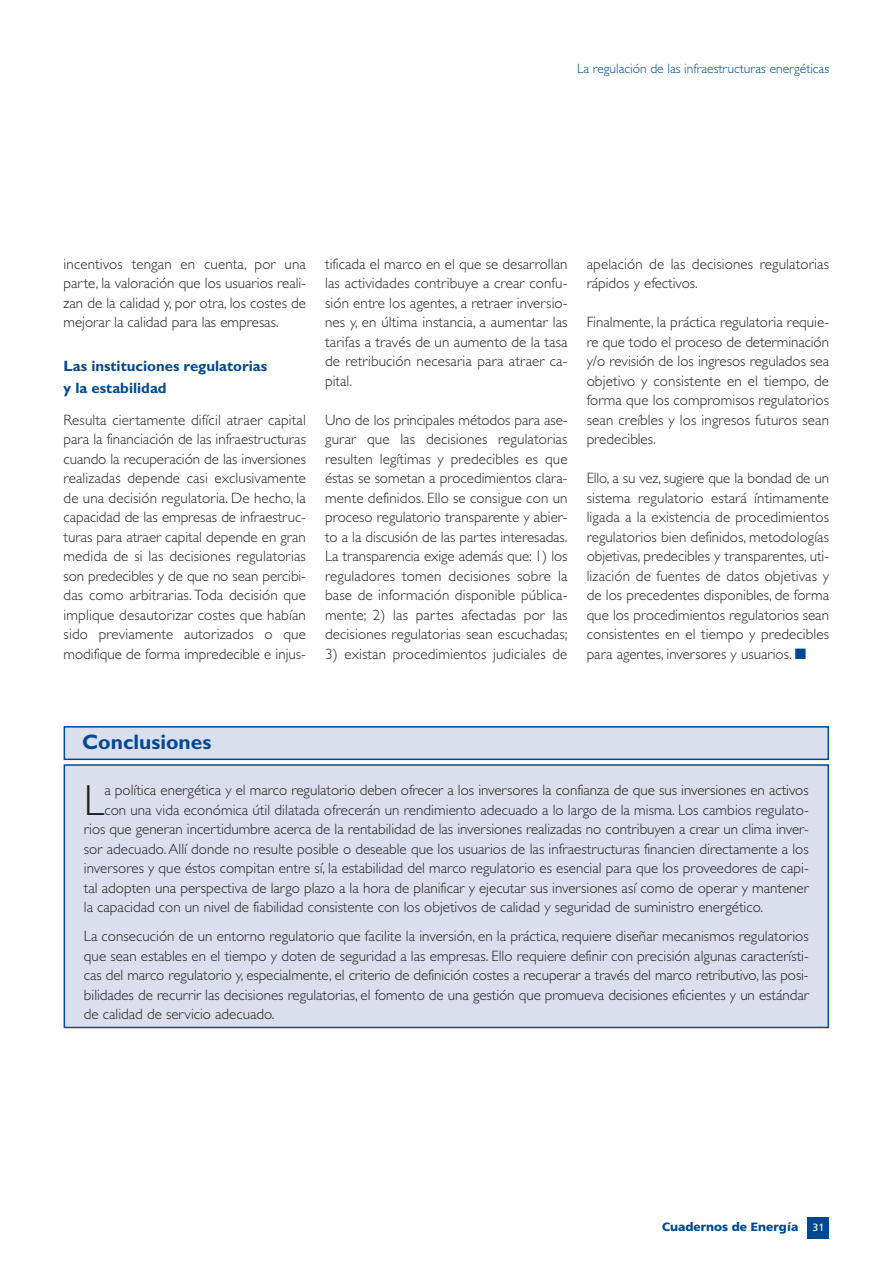
<style>
.page{position:relative;width:893px;height:1263px;background:#fff}
.page>*{position:absolute;margin:0;border:0;box-sizing:border-box;transform-origin:0 0}
.t1{font:300 43.65px "Gill Sans";color:#231f20}
.t2{font:700 21px "Gill Sans";color:#004990}
.t3{font:300 15px/19.5px "Gill Sans";color:#231f20;text-align:justify}
.t4{font:700 15px/22.5px "Gill Sans";color:#004990}
.t5{font:300 13.5px "Gill Sans";color:#004990}
.t6{font:900 12px "Frutiger";color:#004990}
.s1{color:#004990}
.s2{font-weight:400;font-size:10.5px;color:#fff}
</style>
<div class="page">
<div style="left:808px;top:1218px;width:21px;height:21px;background:#004990"></div>
<div style="left:64px;top:765px;width:764px;height:263px;background:#dadeed"></div>
<div style="left:64px;top:764px;width:765px;height:264px;border:2px solid #004990"></div>
<div style="left:64px;top:727px;width:764px;height:32px;background:#dadeed"></div>
<div style="left:64px;top:726px;width:765px;height:34px;border:2px solid #004990"></div>
<p class="t5" style="left:577px;top:64px;width:254px">La regulación de las infraestructuras energéticas</p>
<p class="t3" style="left:64px;top:255px;width:244px">incentivos tengan en cuenta, por una parte, la valoración que los usuarios reali&shy;zan de la calidad y, por otra, los costes de mejorar la calidad para las empresas.</p>
<p class="t4" style="left:64px;top:356px;width:205px">Las instituciones regulatorias y la estabilidad</p>
<p class="t3" style="left:64px;top:411px;width:244px">Resulta ciertamente difícil atraer capital para la financiación de las infraestructuras cuando la recuperación de las inversiones realizadas depende casi exclusivamente de una decisión regulatoria. De hecho, la capacidad de las empresas de infraestruc&shy;turas para atraer capital depende en gran medida de si las decisiones regulatorias son predecibles y de que no sean percibi&shy;das como arbitrarias. Toda decisión que implique desautorizar costes que habían sido previamente autorizados o que modifique de forma impredecible e injus-</p>
<p class="t3" style="left:325px;top:255px;width:244px">tificada el marco en el que se desarrollan las actividades contribuye a crear confu&shy;sión entre los agentes, a retraer inversio&shy;nes y, en última instancia, a aumentar las tarifas a través de un aumento de la tasa de retribución necesaria para atraer ca&shy;pital.</p>
<p class="t3" style="left:325px;top:411px;width:244px">Uno de los principales métodos para ase&shy;gurar que las decisiones regulatorias resulten legítimas y predecibles es que éstas se sometan a procedimientos clara&shy;mente definidos. Ello se consigue con un proceso regulatorio transparente y abier&shy;to a la discusión de las partes interesadas.<br>La transparencia exige además que: 1) los reguladores tomen decisiones sobre la base de información disponible pública&shy;mente; 2) las partes afectadas por las decisiones regulatorias sean escuchadas;</p>
<p class="t3" style="left:325px;top:645px;width:244px">3) existan procedimientos judiciales de</p>
<p class="t3" style="left:587px;top:255px;width:244px">apelación de las decisiones regulatorias rápidos y efectivos.</p>
<p class="t3" style="left:587px;top:314px;width:244px">Finalmente, la práctica regulatoria requie&shy;re que todo el proceso de determinación y/o revisión de los ingresos regulados sea objetivo y consistente en el tiempo, de forma que los compromisos regulatorios sean creíbles y los ingresos futuros sean predecibles.</p>
<p class="t3" style="left:587px;top:470px;width:244px">Ello, a su vez, sugiere que la bondad de un sistema regulatorio estará íntimamente ligada a la existencia de procedimientos regulatorios bien definidos, metodologías objetivas, predecibles y transparentes, uti&shy;lización de fuentes de datos objetivas y de los precedentes disponibles, de forma que los procedimientos regulatorios sean consistentes en el tiempo y predecibles para agentes, inversores y usuarios. <span class="s1">■</span></p>
<h2 class="t2" style="left:82px;top:734px;width:131px">Conclusiones</h2>
<h1 class="t1" style="left:84px;top:785px;width:22px">L</h1>
<p class="t3" style="left:104px;top:782px;width:706px">a política energética y el marco regulatorio deben ofrecer a los inversores la confianza de que sus inversiones en activos</p>
<p class="t3" style="left:104px;top:801px;width:706px">con una vida económica útil dilatada ofrecerán un rendimiento adecuado a lo largo de la misma. Los cambios regulato-</p>
<p class="t3" style="left:84px;top:821px;width:726px">rios que generan incertidumbre acerca de la rentabilidad de las inversiones realizadas no contribuyen a crear un clima inver-</p>
<p class="t3" style="left:84px;top:840px;width:726px">sor adecuado. Allí donde no resulte posible o deseable que los usuarios de las infraestructuras financien directamente a los</p>
<p class="t3" style="left:84px;top:860px;width:726px">inversores y que éstos compitan entre sí, la estabilidad del marco regulatorio es esencial para que los proveedores de capi-</p>
<p class="t3" style="left:84px;top:879px;width:726px">tal adopten una perspectiva de largo plazo a la hora de planificar y ejecutar sus inversiones así como de operar y mantener</p>
<p class="t3" style="left:84px;top:899px;width:681px">la capacidad con un nivel de fiabilidad consistente con los objetivos de calidad y seguridad de suministro energético.</p>
<p class="t3" style="left:84px;top:928px;width:726px">La consecución de un entorno regulatorio que facilite la inversión, en la práctica, requiere diseñar mecanismos regulatorios que sean estables en el tiempo y doten de seguridad a las empresas. Ello requiere definir con precisión algunas característi&shy;cas del marco regulatorio y, especialmente, el criterio de definición costes a recuperar a través del marco retributivo, las posi&shy;bilidades de recurrir las decisiones regulatorias, el fomento de una gestión que promueva decisiones eficientes y un estándar de calidad de servicio adecuado.</p>
<p class="t6" style="left:662px;top:1222px;width:164px">Cuadernos de Energía <span class="s2">31</span></p>
</div>
